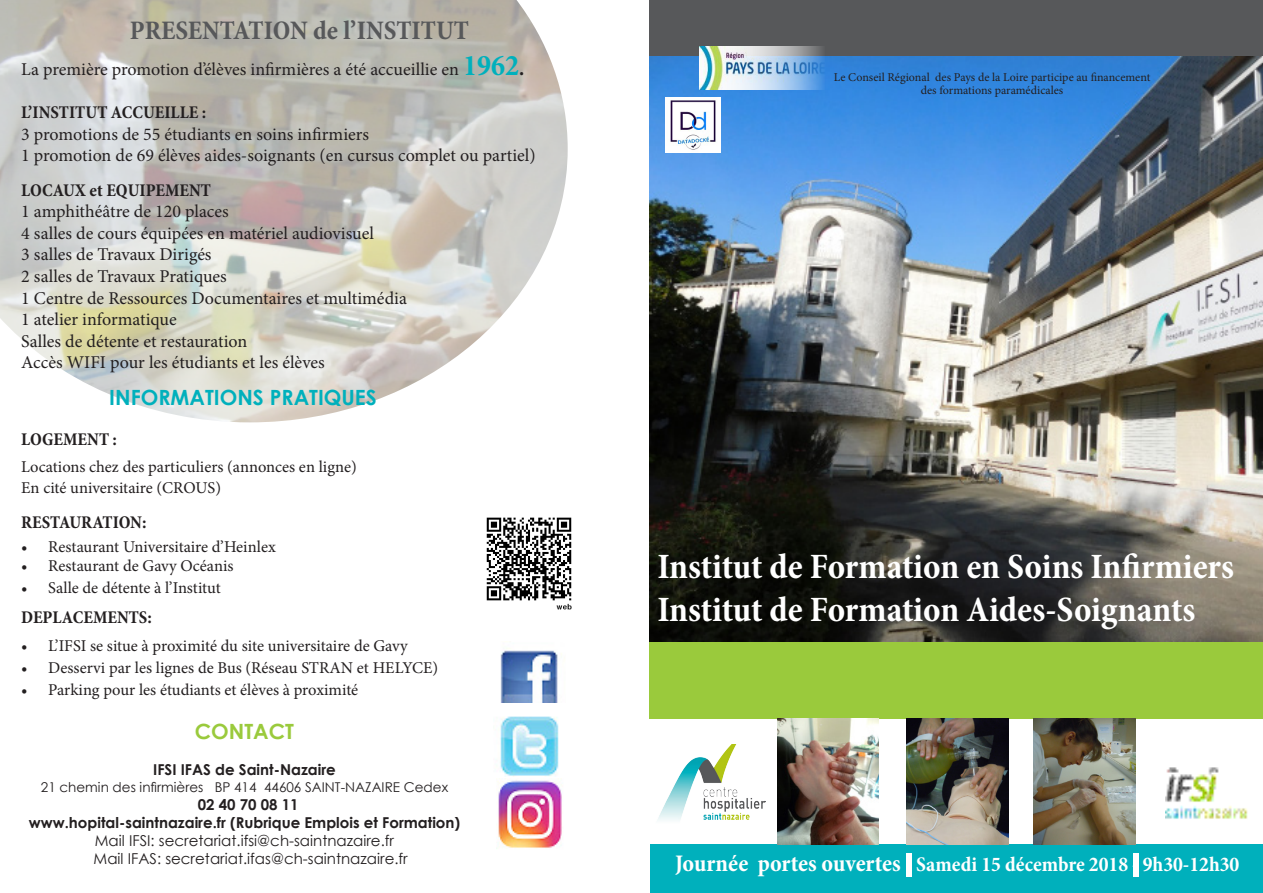
<style>
.page{position:relative;width:1263px;height:893px;background:#fff}
.page>*{position:absolute;margin:0;border:0;box-sizing:border-box;transform-origin:0 0}
.t1{font:700 condensed 36px "Minion Pro";letter-spacing:-.005em;color:#fff}
.t2{font:700 condensed 27px "Minion Pro";color:#57585a}
.t3{font:700 condensed 21px "Minion Pro";color:#fff}
.t4{font:700 21px "Century Gothic";color:#00b0bc}
.t5{font:700 21px "Century Gothic";color:#9aca3c}
.t6{font:18px/21.6px "Minion Pro";color:#231f20}
.t7{font:700 condensed 18px "Minion Pro";color:#231f20}
.t8{font:16.5px/21.6px "Minion Pro";color:#231f20}
.t9{font:700 15px/18px "Century Gothic";color:#231f20;text-align:center}
.t10{font:15px "Century Gothic";color:#231f20}
.t11{font:13.5px "Century Gothic";color:#231f20}
.t12{font:12px "Minion Pro";color:#231f20}
.s1{font-weight:700;font-stretch:condensed;font-size:30px;color:#00b0bc}
.s2{font-weight:700;font-stretch:condensed;font-size:21px}
.s3{font-weight:700;font-stretch:condensed}
.s4{font-weight:400}
.s5{font-size:24px}
</style>
<div class="page">
<img style="left:1165px;top:767px;width:83px;height:52px">
<img style="left:657px;top:744px;width:108px;height:77px">
<div style="left:649px;top:634px;width:614px;height:85px;background:#9aca3c"></div>
<img style="left:0;top:0;width:568px;height:422px">
<div style="left:651px;top:844px;width:612px;height:49px;background:#00b0bc"></div>
<div style="left:649px;top:0;width:614px;height:57px;background:#57585a"></div>
<img style="left:486px;top:517px;width:86px;height:93px">
<img style="left:500px;top:648px;width:62px;height:55px">
<img style="left:500px;top:716px;width:59px;height:60px">
<img style="left:496px;top:780px;width:66px;height:69px">
<img style="left:649px;top:57px;width:614px;height:585px">
<img style="left:699px;top:47px;width:125px;height:42px">
<div style="left:906px;top:853px;width:5px;height:24px;background:#fff"></div>
<div style="left:1133px;top:853px;width:6px;height:24px;background:#fff"></div>
<img style="left:777px;top:719px;width:101px;height:125px">
<img style="left:906px;top:719px;width:102px;height:125px">
<img style="left:1034px;top:719px;width:102px;height:125px">
<img style="left:665px;top:97px;width:55px;height:56px">
<p class="t2" style="left:130px;top:12px;width:341px">PRESENTATION de l’INSTITUT</p>
<p class="t6" style="left:21px;top:58px;width:504px">La première promotion d’élèves infirmières a été accueillie en <span class="s1">1962</span><span class="s2">.</span></p>
<p class="t6" style="left:21px;top:102px;width:516px"><span class="s3">L’INSTITUT ACCUEILLE :<br></span>3 promotions de 55 étudiants en soins infirmiers<br>1 promotion de 69 élèves aides-soignants (en cursus complet ou partiel)</p>
<p class="t6" style="left:21px;top:179px;width:387px"><span class="s3">LOCAUX et EQUIPEMENT<br></span>1 amphithéâtre de 120 places<br>4 salles de cours équipées en matériel audiovisuel<br>3 salles de Travaux Dirigés<br>2 salles de Travaux Pratiques<br>1 Centre de Ressources Documentaires et multimédia 1 atelier informatique<br>Salles de détente et restauration<br>Accès WIFI pour les étudiants et les élèves</p>
<p class="t4" style="left:109px;top:381px;width:269px">INFORMATIONS PRATIQUES</p>
<p class="t7" style="left:21px;top:426px;width:97px">LOGEMENT :</p>
<p class="t8" style="left:21px;top:456px;width:337px">Locations chez des particuliers (annonces en ligne)<br>En cité universitaire (CROUS)</p>
<p class="t7" style="left:21px;top:509px;width:127px">RESTAURATION:</p>
<p class="t8" style="left:21px;top:536px;width:256px">• Restaurant Universitaire d’Heinlex</p>
<p class="t8" style="left:21px;top:555px;width:214px">• Restaurant de Gavy Océanis</p>
<p class="t8" style="left:21px;top:577px;width:201px">• Salle de détente à l’Institut</p>
<p class="t7" style="left:21px;top:605px;width:132px">DEPLACEMENTS:</p>
<p class="t8" style="left:21px;top:635px;width:388px">• L’IFSI se situe à proximité du site universitaire de Gavy</p>
<p class="t8" style="left:21px;top:657px;width:418px">• Desservi par les lignes de Bus (Réseau STRAN et HELYCE)</p>
<p class="t8" style="left:21px;top:679px;width:338px">• Parking pour les étudiants et élèves à proximité</p>
<p class="t5" style="left:195px;top:715px;width:101px">CONTACT</p>
<p class="t9" style="left:153px;top:760px;width:184px">IFSI IFAS de Saint-Nazaire</p>
<p class="t11" style="left:41px;top:777px;width:409px">21 chemin des infirmières BP 414 44606 SAINT-NAZAIRE Cedex</p>
<p class="t9" style="left:198px;top:794px;width:102px">02 40 70 08 11</p>
<p class="t9" style="left:29px;top:812px;width:433px">www.hopital-saintnazaire.fr (Rubrique Emplois et Formation)<br><span class="s4">Mail IFSI: secretariat.ifsi@ch-saintnazaire.fr</span></p>
<p class="t10" style="left:94px;top:848px;width:316px">Mail IFAS: secretariat.ifas@ch-saintnazaire.fr</p>
<p class="t12" style="left:834px;top:69px;width:318px">Le Conseil Régional des Pays de la Loire participe au financement</p>
<p class="t12" style="left:921px;top:82px;width:144px">des formations paramédicales</p>
<p class="t1" style="left:657px;top:542px;width:578px">Institut de Formation en Soins Infirmiers</p>
<p class="t1" style="left:657px;top:585px;width:540px">Institut de Formation Aides-Soignants</p>
<p class="t3" style="left:675px;top:850px;width:566px"><span class="s5">Journée portes ouvertes</span> - Samedi 15 décembre 2018 - 9h30-12h30</p>
</div>
